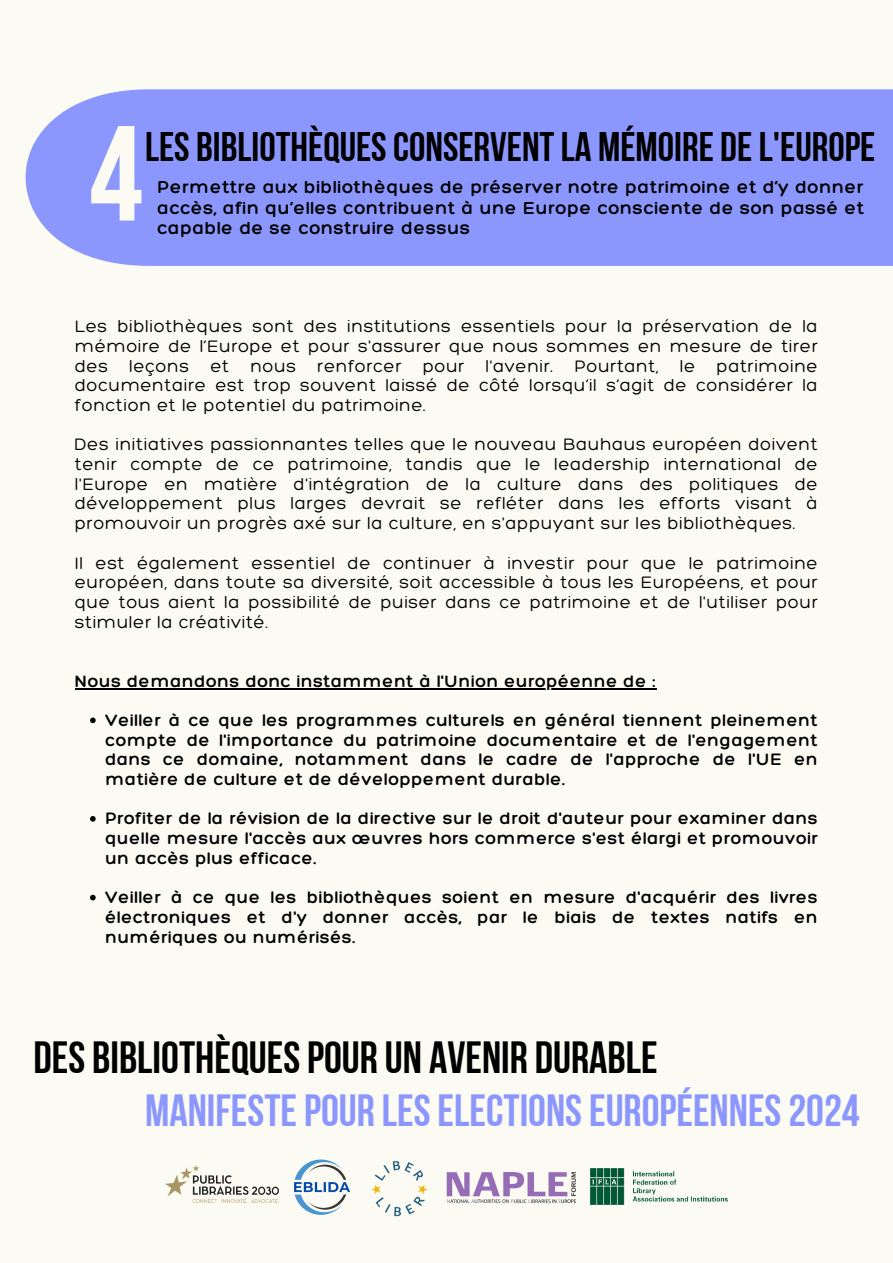
<style>
.page{position:relative;width:893px;height:1263px;background:#fbfbf3}
.page>*{position:absolute;margin:0;border:0;box-sizing:border-box;transform-origin:0 0}
.t1{font:135px "Bebas Neue Cyrillic";color:#fbfbf3}
.t2{font:45px "Bebas Neue Cyrillic";color:#8b97fd}
.t3{font:45px "Bebas Neue Cyrillic";color:#000}
.t4{font:41.25px "Bebas Neue Cyrillic";color:#000}
.t5{font:300 18.75px/20.2px "Hero";letter-spacing:.035em;color:#000;text-align:justify}
.t6{font:300 18px/19.6px "Hero";letter-spacing:.035em;color:#000;text-align:justify}
.t7{font:300 18px/19.6px "Hero";letter-spacing:.035em;color:#000;text-align:justify}
</style>
<div class="page">
<div style="left:26px;top:89px;width:867px;height:177px;background:#8b97fd"></div>
<hr style="left:75px;top:688px;width:581px;height:1px;background:#000">
<svg style="left:90px;top:717px;width:6px;height:6px"></svg>
<svg style="left:90px;top:816px;width:6px;height:6px"></svg>
<svg style="left:90px;top:895px;width:6px;height:5px"></svg>
<img style="left:165px;top:1165px;width:114px;height:38px">
<img style="left:294px;top:1159px;width:57px;height:56px">
<img style="left:590px;top:1168px;width:138px;height:37px">
<img style="left:446px;top:1172px;width:129px;height:32px">
<img style="left:371px;top:1161px;width:57px;height:56px">
<h1 class="t1" style="left:89px;top:119px;width:55px">4</h1>
<h1 class="t4" style="left:145px;top:130px;width:732px">LES BIBLIOTHÈQUESCONSERVENTLA MÉMOIRE DEL'EUROPE</h1>
<p class="t5" style="left:157px;top:177px;width:708px">Permettre aux bibliothèques de préserver notre patrimoine et d’y donner accès, afin qu’elles contribuent à une Europe consciente de son passé et capable de se construire dessus</p>
<p class="t6" style="left:75px;top:316px;width:744px">Les bibliothèques sont des institutions essentiels pour la préservation de la mémoire de l’Europe et pour s'assurer que nous sommes en mesure de tirer des leçons et nous renforcer pour l'avenir. Pourtant, le patrimoine documentaire est trop souvent laissé de côté lorsqu’il s’agit de considérer la fonction et le potentiel du patrimoine.</p>
<p class="t6" style="left:75px;top:434px;width:744px">Des initiatives passionnantes telles que le nouveau Bauhaus européen doivent tenir compte de ce patrimoine, tandis que le leadership international de l'Europe en matière d'intégration de la culture dans des politiques de développement plus larges devrait se refléter dans les efforts visant à promouvoir un progrès axé sur la culture, en s'appuyant sur les bibliothèques.</p>
<p class="t6" style="left:75px;top:552px;width:744px">Il est également essentiel de continuer à investir pour que le patrimoine européen, dans toute sa diversité, soit accessible à tous les Européens, et pour que tous aient la possibilité de puiser dans ce patrimoine et de l'utiliser pour stimuler la créativité.</p>
<p class="t7" style="left:75px;top:670px;width:582px">Nous demandons donc instamment à l'Union européenne de :</p>
<p class="t7" style="left:105px;top:710px;width:714px">Veiller à ce que les programmes culturels en général tiennent pleinement compte de l'importance du patrimoine documentaire et de l'engagement dans ce domaine, notamment dans le cadre de l'approche de l'UE en matière de culture et de développement durable.</p>
<p class="t7" style="left:105px;top:808px;width:714px">Profiter de la révision de la directive sur le droit d'auteur pour examiner dans quelle mesure l'accès aux œuvres hors commerce s'est élargi et promouvoir un accès plus efficace.</p>
<p class="t7" style="left:105px;top:887px;width:714px">Veiller à ce que les bibliothèques soient en mesure d'acquérir des livres électroniques et d'y donner accès, par le biais de textes natifs en numériques ou numérisés.</p>
<p class="t3" style="left:33px;top:1039px;width:626px">DES BIBLIOTHÈQUESPOUR UN AVENIR DURABLE</p>
<h1 class="t2" style="left:145px;top:1093px;width:716px">MANIFESTEPOUR LESELECTIONSEUROPÉENNES 2024</h1>
</div>
